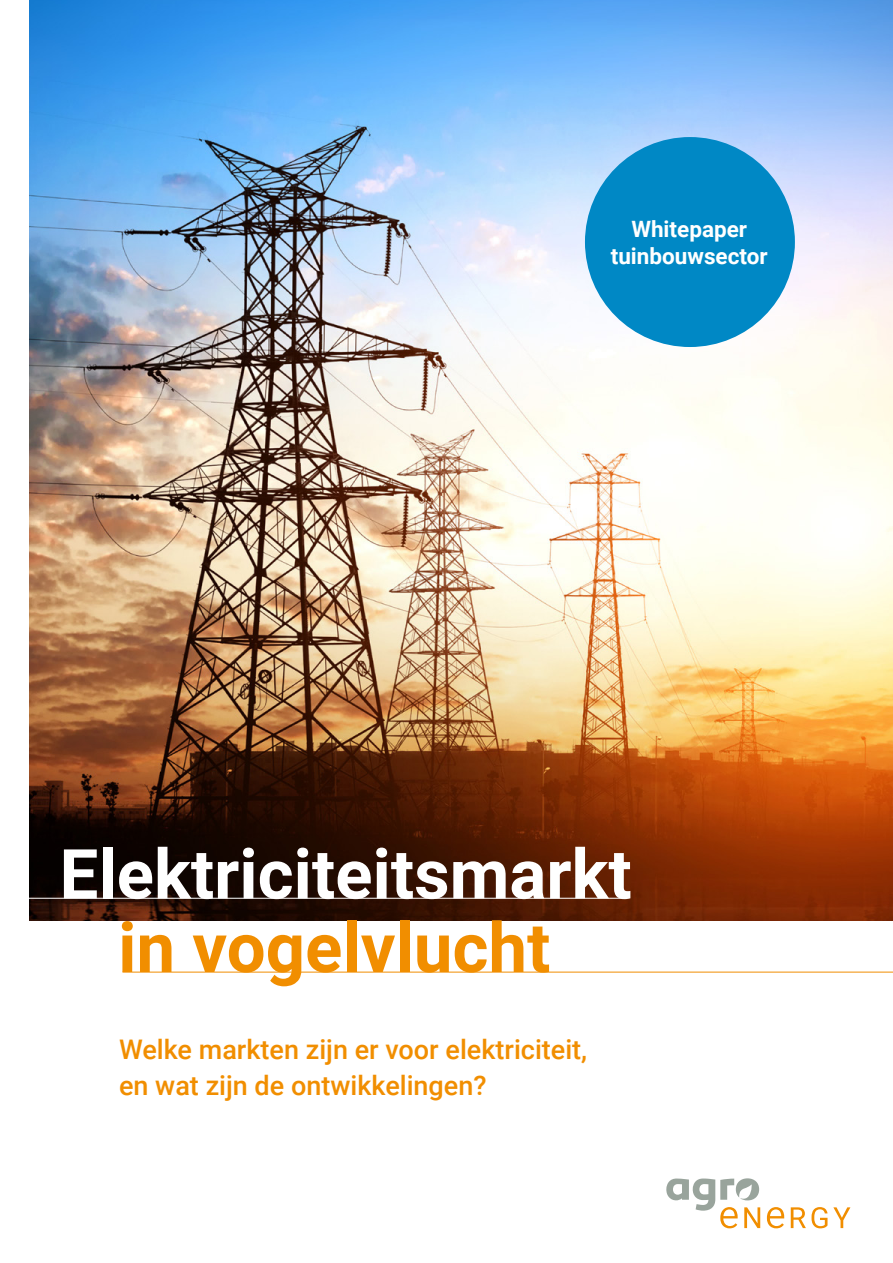
<style>
.page{position:relative;width:893px;height:1263px;background:#fff}
.page>*{position:absolute;margin:0;border:0;box-sizing:border-box;transform-origin:0 0}
.t1{font:700 69px "Roboto";color:#fff}
.t2{font:700 69px "Roboto";color:#f18e00}
.t3{font:500 27px/36px "Roboto";color:#f18e00}
.t4{font:700 22.5px/26.2px "Roboto";color:#fff;text-align:center}
</style>
<div class="page">
<img style="left:30px;top:0;width:863px;height:920px">
<svg style="left:767px;top:1207px;width:17px;height:21px"></svg>
<svg style="left:791px;top:1207px;width:36px;height:21px"></svg>
<svg style="left:833px;top:1207px;width:17px;height:21px"></svg>
<svg style="left:666px;top:1178px;width:94px;height:50px"></svg>
<hr style="left:0;top:898px;width:624px;height:1px;background:#fff">
<hr style="left:122px;top:972px;width:771px;height:1px;background:#f18e00">
<div style="left:585px;top:137px;width:210px;height:210px;background:#0088c5;border-radius:50%"></div>
<p class="t4" style="left:611px;top:215px;width:158px">Whitepaper tuinbouwsector</p>
<h1 class="t1" style="left:60px;top:826px;width:574px">Elektriciteitsmarkt</h1>
<h1 class="t2" style="left:118px;top:899px;width:434px">in vogelvlucht</h1>
<p class="t3" style="left:119px;top:1031px;width:470px">Welke markten zijn er voor elektriciteit, en wat zijn de ontwikkelingen?</p>
</div>
